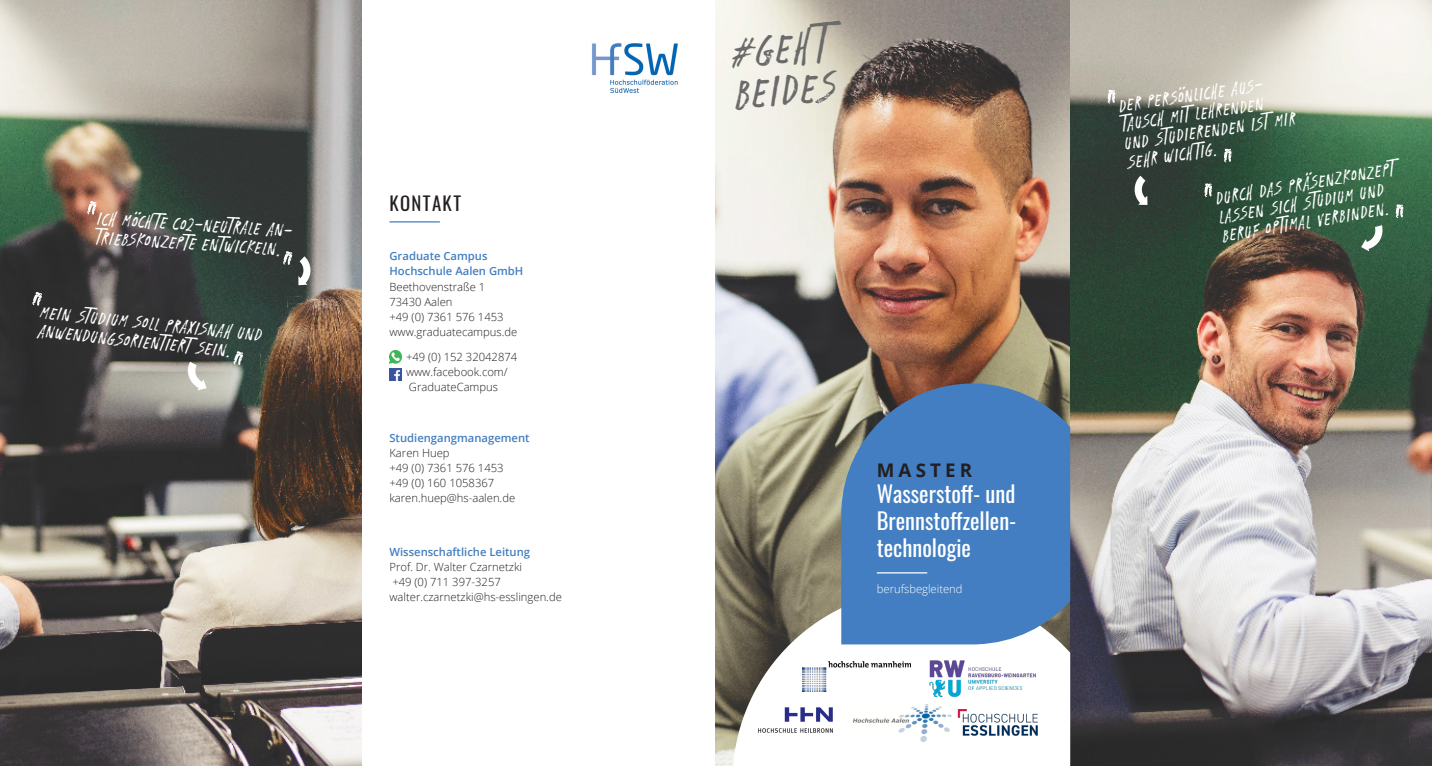
<style>
.page{position:relative;width:1432px;height:766px;background:#fff}
.page>*{position:absolute;margin:0;border:0;box-sizing:border-box;transform-origin:0 0}
.schreibschrift_cover{font:45px "Odachi";color:#6b6a6a}
.Cover_-_Studiengangs{font:22.5px/27px "Oswald";color:#fff}
.Schreibschrift{font:18.75px/19px "Odachi";color:#fff}
.Überschrift{font:18.75px "Oswald";letter-spacing:.075em;color:#231f20}
.fließtext{font:700 18.75px "Open Sans";letter-spacing:.22em;color:#231f20}
.fließtext-2{font:300 11.25px/15px "Open Sans";color:#231f20}
.fließtext-3{font:600 11.25px/15px "Open Sans";color:#427ec1}
.fließtext-4{font:300 11.25px "Open Sans";color:#fff}
</style>
<div class="page">
<img style="left:716px;top:0;width:715px;height:765px">
<svg style="left:389px;top:369px;width:12px;height:12px"></svg>
<svg style="left:389px;top:351px;width:12px;height:12px"></svg>
<img style="left:0;top:0;width:362px;height:765px">
<svg style="left:732px;top:588px;width:338px;height:177px"></svg>
<svg style="left:841px;top:383px;width:229px;height:261px;background:#4a7fb8"></svg>
<img style="left:592px;top:43px;width:86px;height:50px">
<img style="left:852px;top:704px;width:99px;height:37px">
<hr style="left:389px;top:221px;width:51px;height:1px;background:#427ec1">
<hr style="left:877px;top:572px;width:50px;height:1px;background:#fff">
<svg style="left:1132px;top:176px;width:13px;height:27px"></svg>
<svg style="left:1361px;top:225px;width:23px;height:26px"></svg>
<svg style="left:298px;top:256px;width:14px;height:29px"></svg>
<svg style="left:185px;top:361px;width:22px;height:29px"></svg>
<img style="left:929px;top:659px;width:106px;height:37px">
<img style="left:802px;top:661px;width:108px;height:30px">
<img style="left:758px;top:707px;width:74px;height:25px">
<img style="left:955px;top:706px;width:87px;height:35px">
<svg style="left:1202px;top:182px;width:11px;height:15px"></svg>
<svg style="left:1394px;top:203px;width:10px;height:15px"></svg>
<svg style="left:32px;top:291px;width:10px;height:15px"></svg>
<svg style="left:233px;top:351px;width:10px;height:14px"></svg>
<svg style="left:1106px;top:89px;width:10px;height:15px"></svg>
<svg style="left:1222px;top:148px;width:11px;height:15px"></svg>
<svg style="left:87px;top:201px;width:10px;height:14px"></svg>
<svg style="left:283px;top:251px;width:9px;height:14px"></svg>
<p class="Schreibschrift" style="left:99px;top:209px;width:196px;rotate:3deg">ICH MÖCHTE CO2-NEUTRALE AN-</p>
<p class="Schreibschrift" style="left:97px;top:228px;width:187px;rotate:3deg">TRIEBSKONZEPTE ENTWICKELN.</p>
<p class="Schreibschrift" style="left:42px;top:302px;width:224px;rotate:6deg">MEIN STUDIUM SOLL PRAXISNAH UND</p>
<p class="Schreibschrift" style="left:40px;top:321px;width:195px;rotate:6deg">ANWENDUNGSORIENTIERT SEIN.</p>
<p class="Überschrift" style="left:389px;top:186px;width:73px">KONTAKT</p>
<p class="fließtext-3" style="left:389px;top:248px;width:135px">Graduate Campus<br>Hochschule Aalen GmbH</p>
<p class="fließtext-2" style="left:389px;top:278px;width:97px">Beethovenstraße 1</p>
<p class="fließtext-2" style="left:389px;top:293px;width:65px">73430 Aalen</p>
<p class="fließtext-2" style="left:389px;top:308px;width:116px">+49 (0) 7361 576 1453</p>
<p class="fließtext-2" style="left:389px;top:323px;width:129px">www.graduatecampus.de</p>
<p class="fließtext-2" style="left:406px;top:349px;width:113px">+49 (0) 152 32042874</p>
<p class="fließtext-2" style="left:406px;top:364px;width:103px">www.facebook.com/<br>GraduateCampus</p>
<p class="fließtext-3" style="left:389px;top:430px;width:142px">Studiengangmanagement</p>
<p class="fließtext-2" style="left:389px;top:445px;width:62px">Karen Huep</p>
<p class="fließtext-2" style="left:389px;top:460px;width:116px">+49 (0) 7361 576 1453</p>
<p class="fließtext-2" style="left:389px;top:475px;width:106px">+49 (0) 160 1058367</p>
<p class="fließtext-2" style="left:389px;top:490px;width:127px">karen.huep@hs-aalen.de</p>
<p class="fließtext-3" style="left:389px;top:544px;width:142px">Wissenschaftliche Leitung</p>
<p class="fließtext-2" style="left:389px;top:559px;width:134px">Prof. Dr. Walter Czarnetzki</p>
<p class="fließtext-2" style="left:392px;top:574px;width:110px">+49 (0) 711 397-3257</p>
<p class="fließtext-2" style="left:389px;top:589px;width:174px">walter.czarnetzki@hs-esslingen.de</p>
<p class="schreibschrift_cover" style="left:730px;top:25px;width:97px;rotate:-5deg">#GEHT</p>
<p class="schreibschrift_cover" style="left:734px;top:66px;width:102px;rotate:-5deg">BEIDES</p>
<p class="fließtext" style="left:877px;top:456px;width:97px">MASTER</p>
<p class="Cover_-_Studiengangs" style="left:877px;top:477px;width:141px">Wasserstoff- und<br>Brennstoffzellen-</p>
<p class="Cover_-_Studiengangs" style="left:877px;top:531px;width:96px">technologie</p>
<p class="fließtext-4" style="left:877px;top:580px;width:87px">berufsbegleitend</p>
<p class="Schreibschrift" style="left:1118px;top:95px;width:174px;rotate:-8deg">DER PERSÖNLICHE AUS-<br>TAUSCH MIT LEHRENDEN<br>UND STUDIERENDEN IST MIR<br>SEHR WICHTIG.</p>
<p class="Schreibschrift" style="left:1215px;top:187px;width:181px;rotate:-9deg">DURCH DAS PRÄSENZKONZEPT<br>LASSEN SICH STUDIUM UND<br>BERUF OPTIMAL VERBINDEN.</p>
</div>
